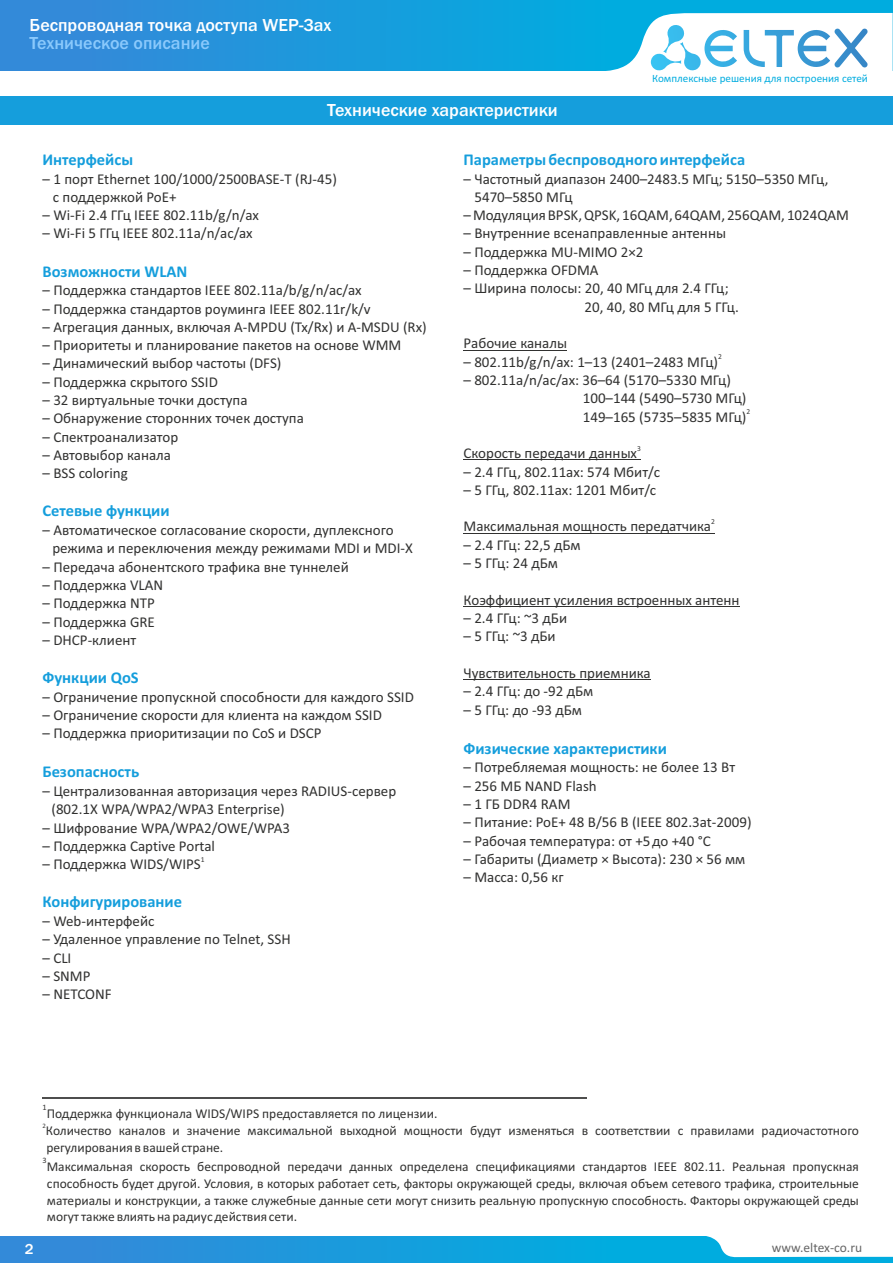
<style>
.page{position:relative;width:893px;height:1263px;background:#fff}
.page>*{position:absolute;margin:0;border:0;box-sizing:border-box;transform-origin:0 0}
.t1{font:500 18px "Franklin Gothic";color:#fff}
.t2{font:500 18px "Franklin Gothic";color:#8ac9fc}
.t3{font:700 16.5px "Calibri";color:#159edc}
.t4{font:15px/18.3px "Calibri";color:#313130}
.t5{font:500 15px "Franklin Gothic";color:#fff}
.t6{font:13.5px/16.8px "Calibri";color:#313130}
.t7{font:13.5px "Calibri";color:#666}
.t8{font:11.1px "Calibri";color:#00acdf}
.t9{font:8.25px "Calibri";color:#313130}
.t10{font:7.5px "Calibri";color:#313130}
.t11{font:6.75px "Calibri";color:#313130}
</style>
<div class="page">
<hr style="left:463px;top:350px;width:104px;height:1px;background:#313130">
<hr style="left:463px;top:460px;width:174px;height:1px;background:#313130">
<hr style="left:463px;top:533px;width:248px;height:1px;background:#313130">
<hr style="left:463px;top:606px;width:277px;height:1px;background:#313130">
<hr style="left:463px;top:679px;width:188px;height:1px;background:#313130">
<div style="left:0;top:0;width:893px;height:71px;background:linear-gradient(to right,#3489d9,#00b4e0)"></div>
<svg style="left:589px;top:13px;width:304px;height:58px"></svg>
<div style="left:0;top:96px;width:893px;height:29px;background:#159edc"></div>
<div style="left:0;top:1236px;width:893px;height:27px;background:linear-gradient(to right,#3489d9,#00b4e0)"></div>
<svg style="left:703px;top:1236px;width:190px;height:21px"></svg>
<hr style="left:43px;top:1097px;width:544px;height:1px;background:#4e4e4d">
<p class="t1" style="left:30px;top:19px;width:303px">Беспроводная точка доступа WEP-3ax</p>
<p class="t2" style="left:30px;top:36px;width:182px">Техническое описание</p>
<p class="t1" style="left:327px;top:104px;width:232px">Технические характеристики</p>
<p class="t8" style="left:652px;top:73px;width:217px">Комплексные решения для построения сетей</p>
<p class="t3" style="left:43px;top:152px;width:92px">Интерфейсы</p>
<p class="t4" style="left:53px;top:171px;width:286px;text-indent:-10px">– 1 порт Ethernet 100/1000/2500BASE-T (RJ-45) с поддержкой PoE+</p>
<p class="t4" style="left:43px;top:207px;width:218px">– Wi-Fi 2.4 ГГц IEEE 802.11b/g/n/ax</p>
<p class="t4" style="left:43px;top:226px;width:212px">– Wi-Fi 5 ГГц IEEE 802.11a/n/ac/ax</p>
<p class="t3" style="left:43px;top:264px;width:146px">Возможности WLAN</p>
<p class="t4" style="left:43px;top:282px;width:321px">– Поддержка стандартов IEEE 802.11a/b/g/n/ac/ax</p>
<p class="t4" style="left:43px;top:301px;width:330px">– Поддержка стандартов роуминга IEEE 802.11r/k/v</p>
<p class="t4" style="left:43px;top:319px;width:386px">– Агрегация данных, включая A-MPDU (Tx/Rx) и А-MSDU (Rx)</p>
<p class="t4" style="left:43px;top:337px;width:360px">– Приоритеты и планирование пакетов на основе WMM</p>
<p class="t4" style="left:43px;top:356px;width:240px">– Динамический выбор частоты (DFS)</p>
<p class="t4" style="left:43px;top:374px;width:177px">– Поддержка скрытого SSID</p>
<p class="t4" style="left:43px;top:392px;width:207px">– 32 виртуальные точки доступа</p>
<p class="t4" style="left:43px;top:410px;width:263px">– Обнаружение сторонних точек доступа</p>
<p class="t4" style="left:43px;top:429px;width:137px">– Спектроанализатор</p>
<p class="t4" style="left:43px;top:447px;width:130px">– Автовыбор канала</p>
<p class="t4" style="left:43px;top:465px;width:87px">– BSS coloring</p>
<p class="t3" style="left:43px;top:504px;width:129px">Сетевые функции</p>
<p class="t4" style="left:52px;top:522px;width:362px;text-indent:-10px">– Автоматическое согласование скорости, дуплексного режима и переключения между режимами MDI и MDI-X</p>
<p class="t4" style="left:43px;top:559px;width:308px">– Передача абонентского трафика вне туннелей</p>
<p class="t4" style="left:43px;top:577px;width:122px">– Поддержка VLAN</p>
<p class="t4" style="left:43px;top:595px;width:114px">– Поддержка NTP</p>
<p class="t4" style="left:42px;top:614px;width:114px">– Поддержка GRE</p>
<p class="t4" style="left:42px;top:632px;width:95px">– DHCP-клиент</p>
<p class="t3" style="left:42px;top:671px;width:98px">Функции QoS</p>
<p class="t4" style="left:42px;top:689px;width:373px">– Ограничение пропускной способности для каждого SSID</p>
<p class="t4" style="left:42px;top:707px;width:341px">– Ограничение скорости для клиента на каждом SSID</p>
<p class="t4" style="left:42px;top:725px;width:281px">– Поддержка приоритизации по CoS и DSCP</p>
<p class="t3" style="left:42px;top:765px;width:98px">Безопасность</p>
<p class="t4" style="left:51px;top:783px;width:346px;text-indent:-9px">– Централизованная авторизация через RADIUS-сервер (802.1X WPA/WPA2/WPA3 Enterprise)</p>
<p class="t4" style="left:42px;top:820px;width:249px">– Шифрование WPA/WPA2/OWE/WPA3</p>
<p class="t4" style="left:42px;top:838px;width:174px">– Поддержка Captive Portal</p>
<p class="t10" style="left:201px;top:856px;width:5px">1</p>
<p class="t4" style="left:42px;top:856px;width:160px">– Поддержка WIDS/WIPS</p>
<p class="t3" style="left:42px;top:895px;width:141px">Конфигурирование</p>
<p class="t4" style="left:42px;top:913px;width:114px">– Web-интерфейс</p>
<p class="t4" style="left:42px;top:931px;width:250px">– Удаленное управление по Telnet, SSH</p>
<p class="t4" style="left:42px;top:950px;width:30px">– CLI</p>
<p class="t4" style="left:42px;top:968px;width:50px">– SNMP</p>
<p class="t4" style="left:42px;top:986px;width:71px">– NETCONF</p>
<p class="t3" style="left:463px;top:152px;width:283px">Параметры беспроводного интерфейса</p>
<p class="t4" style="left:463px;top:171px;width:367px">– Частотный диапазон 2400–2483.5 МГц; 5150–5350 МГц,</p>
<p class="t4" style="left:474px;top:189px;width:100px">5470–5850 МГц</p>
<p class="t4" style="left:463px;top:207px;width:387px">–Модуляция BPSK, QPSK, 16QAM, 64QAM, 256QAM, 1024QAM</p>
<p class="t4" style="left:463px;top:226px;width:264px">– Внутренние всенаправленные антенны</p>
<p class="t4" style="left:463px;top:244px;width:182px">– Поддержка MU-MIMO 2×2</p>
<p class="t4" style="left:463px;top:262px;width:137px">– Поддержка OFDMA</p>
<p class="t4" style="left:584px;top:280px;width:156px;text-indent:-121px">– Ширина полосы: 20, 40 МГц для 2.4 ГГц;<br>20, 40, 80 МГц для 5 ГГц.</p>
<p class="t4" style="left:463px;top:335px;width:105px">Рабочие каналы</p>
<p class="t10" style="left:718px;top:353px;width:5px">2</p>
<p class="t4" style="left:463px;top:354px;width:256px">– 802.11b/g/n/ax: 1–13 (2401–2483 МГц)</p>
<p class="t4" style="left:583px;top:372px;width:165px;text-indent:-119px">– 802.11a/n/ac/ax: 36–64 (5170–5330 МГц)<br>100–144 (5490–5730 МГц)</p>
<p class="t10" style="left:746px;top:408px;width:5px">2</p>
<p class="t4" style="left:583px;top:409px;width:165px">149–165 (5735–5835 МГц)</p>
<p class="t10" style="left:637px;top:445px;width:5px">3</p>
<p class="t4" style="left:463px;top:445px;width:175px">Скорость передачи данных</p>
<p class="t4" style="left:463px;top:464px;width:198px">– 2.4 ГГц, 802.11ax: 574 Мбит/c</p>
<p class="t4" style="left:463px;top:482px;width:194px">– 5 ГГц, 802.11ax: 1201 Мбит/c</p>
<p class="t10" style="left:711px;top:518px;width:5px">2</p>
<p class="t4" style="left:463px;top:518px;width:249px">Максимальная мощность передатчика</p>
<p class="t4" style="left:463px;top:537px;width:119px">– 2.4 ГГц: 22,5 дБм</p>
<p class="t4" style="left:463px;top:555px;width:96px">– 5 ГГц: 24 дБм</p>
<p class="t4" style="left:463px;top:592px;width:278px">Коэффициент усиления встроенных антенн</p>
<p class="t4" style="left:463px;top:610px;width:105px">– 2.4 ГГц: ~3 дБи</p>
<p class="t4" style="left:463px;top:628px;width:94px">– 5 ГГц: ~3 дБи</p>
<p class="t4" style="left:463px;top:665px;width:189px">Чувствительность приемника</p>
<p class="t4" style="left:463px;top:683px;width:131px">– 2.4 ГГц: до -92 дБм</p>
<p class="t4" style="left:463px;top:702px;width:120px">– 5 ГГц: до -93 дБм</p>
<p class="t3" style="left:463px;top:741px;width:205px">Физические характеристики</p>
<p class="t4" style="left:463px;top:759px;width:273px">– Потребляемая мощность: не более 13 Вт</p>
<p class="t4" style="left:463px;top:778px;width:135px">– 256 MБ NAND Flash</p>
<p class="t4" style="left:463px;top:796px;width:108px">– 1 ГБ DDR4 RAM</p>
<p class="t4" style="left:463px;top:814px;width:290px">– Питание: PoE+ 48 В/56 В (IEEE 802.3at-2009)</p>
<p class="t4" style="left:463px;top:832px;width:249px">– Рабочая температура: от +5до +40 °C</p>
<p class="t4" style="left:463px;top:851px;width:283px">– Габариты (Диаметр × Высота): 230 × 56 мм</p>
<p class="t4" style="left:463px;top:869px;width:102px">– Масса: 0,56 кг</p>
<p class="t9" style="left:43px;top:1103px;width:6px">1</p>
<p class="t6" style="left:47px;top:1106px;width:392px">Поддержка функционала WIDS/WIPS предоставляется по лицензии.</p>
<p class="t11" style="left:43px;top:1123px;width:5px">2</p>
<p class="t6" style="left:46px;top:1123px;width:814px">Количество каналов и значение максимальной выходной мощности будут изменяться в соответствии с правилами радиочастотного регулирования в вашей стране.</p>
<p class="t9" style="left:43px;top:1156px;width:6px">3</p>
<p class="t6" style="left:47px;top:1159px;width:814px;text-align:justify">Максимальная скорость беспроводной передачи данных определена спецификациями стандартов IEEE 802.11. Реальная пропускная способность будет другой. Условия, в которых работает сеть, факторы окружающей среды, включая объем сетевого трафика, строительные материалы и конструкции, а также служебные данные сети могут снизить реальную пропускную способность. Факторы окружающей среды могут также влиять на радиус действия сети.</p>
<p class="t5" style="left:25px;top:1243px;width:10px">2</p>
<p class="t7" style="left:772px;top:1242px;width:92px">www.eltex-co.ru</p>
</div>
